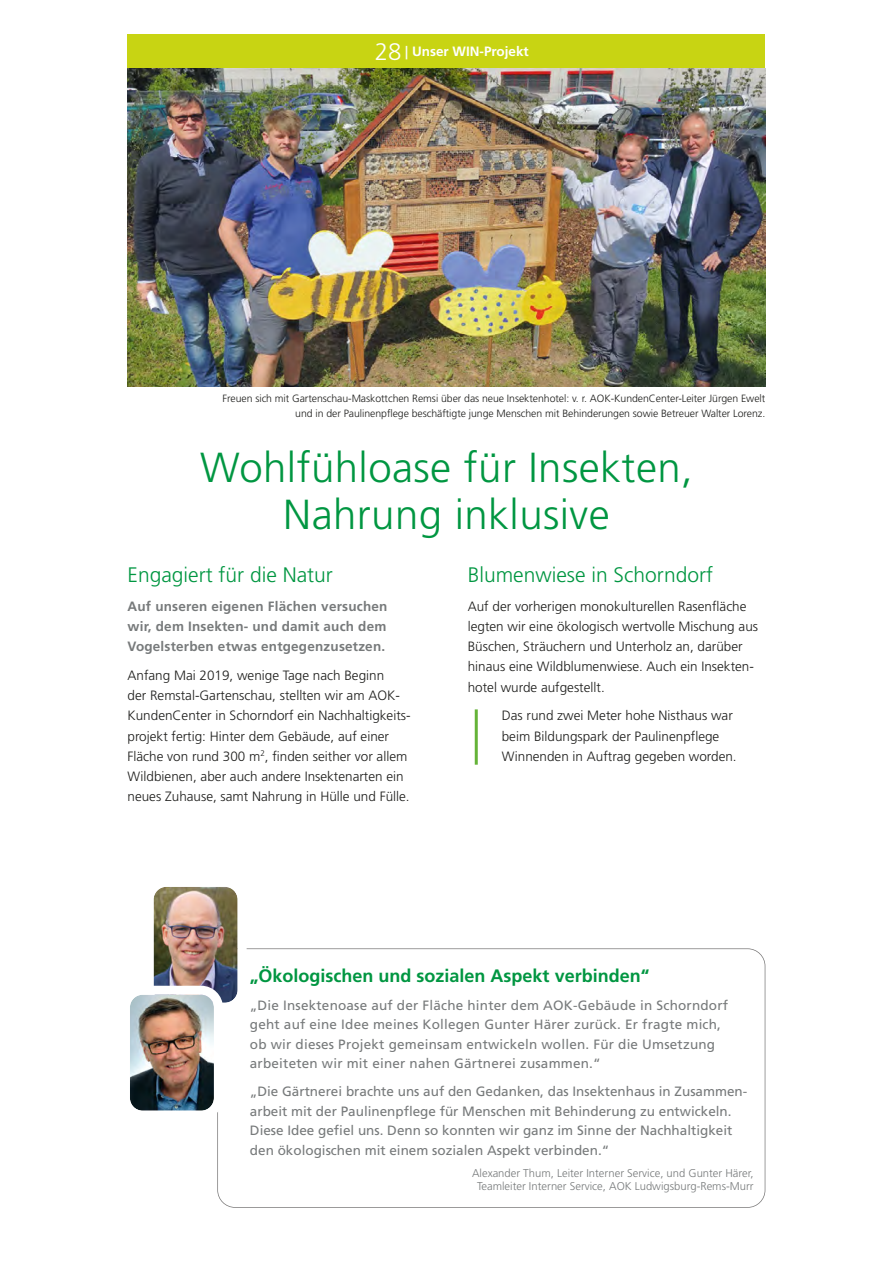
<style>
.page{position:relative;width:893px;height:1263px;background:#fff}
.page>*{position:absolute;margin:0;border:0;box-sizing:border-box;transform-origin:0 0}
.t1{font:300 42px/47.1px "Frutiger LT";letter-spacing:.01em;color:#009641;text-align:center}
.t2{font:300 21px "Frutiger LT";color:#009641}
.t3{font:700 18px "Frutiger LT";color:#009641}
.t4{font:300 13.5px/20.2px "Frutiger LT";color:#1d1d1b}
.t5{font:13.5px/19.5px "Frutiger LT";color:#777a7b}
.t6{font:700 13.5px/20.2px "Frutiger LT";letter-spacing:.015em;color:#777a7b;text-align:justify}
.t7{font:700 13.5px "Frutiger LT";color:#fff}
.t8{font:300 11.25px/13.5px "Frutiger LT";color:#777a7b;text-align:center}
.t9{font:300 10.5px/14.2px "Frutiger LT";letter-spacing:-.005em;color:#1d1d1b;text-align:right}
.s1{font-weight:300;font-size:24px}
</style>
<div class="page">
<div style="left:128px;top:34px;width:637px;height:34px;background:#c8d413"></div>
<div style="left:217px;top:948px;width:548px;height:260px;border:2px solid #7c7b7b;border-radius:18px"></div>
<img style="left:128px;top:68px;width:637px;height:319px">
<hr style="left:475px;top:709px;width:3px;height:56px;background:#65b338">
<img style="left:130px;top:887px;width:117px;height:233px">
<p class="t7" style="left:375px;top:46px;width:155px"><span class="s1">28</span> | Unser WIN-Projekt</p>
<p class="t9" style="left:223px;top:392px;width:544px">Freuen sich mit Gartenschau-Maskottchen Remsi über das neue Insektenhotel: v. r. AOK-KundenCenter-Leiter Jürgen Ewelt und in der Paulinenpflege beschäftigte junge Menschen mit Behinderungen sowie Betreuer Walter Lorenz.</p>
<h1 class="t1" style="left:200px;top:447px;width:494px">Wohlfühloase für Insekten,<br>Nahrung inklusive</h1>
<h2 class="t2" style="left:468px;top:566px;width:247px">Blumenwiese in Schorndorf</h2>
<p class="t4" style="left:468px;top:597px;width:292px">Auf der vorherigen monokulturellen Rasenfläche legten wir eine ökologisch wertvolle Mischung aus Büschen, Sträuchern und Unterholz an, darüber hinaus eine Wildblumenwiese. Auch ein Insekten&shy;hotel wurde aufgestellt.</p>
<p class="t4" style="left:502px;top:707px;width:236px">Das rund zwei Meter hohe Nisthaus war beim Bildungspark der Paulinenpflege<br>Winnenden in Auftrag gegeben worden.</p>
<h2 class="t2" style="left:128px;top:566px;width:207px">Engagiert für die Natur</h2>
<p class="t6" style="left:128px;top:597px;width:261px">Auf unseren eigenen Flächen versuchen wir, dem Insekten- und damit auch dem Vogelsterben etwas entgegenzusetzen.</p>
<p class="t4" style="left:128px;top:666px;width:285px">Anfang Mai 2019, wenige Tage nach Beginn<br>der Remstal-Gartenschau, stellten wir am AOK-KundenCenter in Schorndorf ein Nachhaltigkeits&shy;projekt fertig: Hinter dem Gebäude, auf einer Fläche von rund 300 m<sup>2</sup>, finden seither vor allem Wildbienen, aber auch andere Insektenarten ein neues Zuhause, samt Nahrung in Hülle und Fülle.</p>
<h3 class="t3" style="left:250px;top:968px;width:401px">„Ökologischen und sozialen Aspekt verbinden“</h3>
<p class="t5" style="left:250px;top:996px;width:480px">„Die Insektenoase auf der Fläche hinter dem AOK-Gebäude in Schorndorf geht auf eine Idee meines Kollegen Gunter Härer zurück. Er fragte mich, ob wir dieses Projekt gemeinsam entwickeln wollen. Für die Umsetzung arbeiteten wir mit einer nahen Gärtnerei zusammen.“</p>
<p class="t5" style="left:250px;top:1083px;width:499px">„Die Gärtnerei brachte uns auf den Gedanken, das Insektenhaus in Zusammen&shy;arbeit mit der Paulinenpflege für Menschen mit Behinderung zu entwickeln.<br>Diese Idee gefiel uns. Denn so konnten wir ganz im Sinne der Nachhaltigkeit den ökologischen mit einem sozialen Aspekt verbinden.“</p>
<p class="t8" style="left:472px;top:1167px;width:283px">Alexander Thum, Leiter Interner Service, und Gunter Härer,<br>Teamleiter Interner Service, AOK Ludwigsburg-Rems-Murr</p>
</div>
